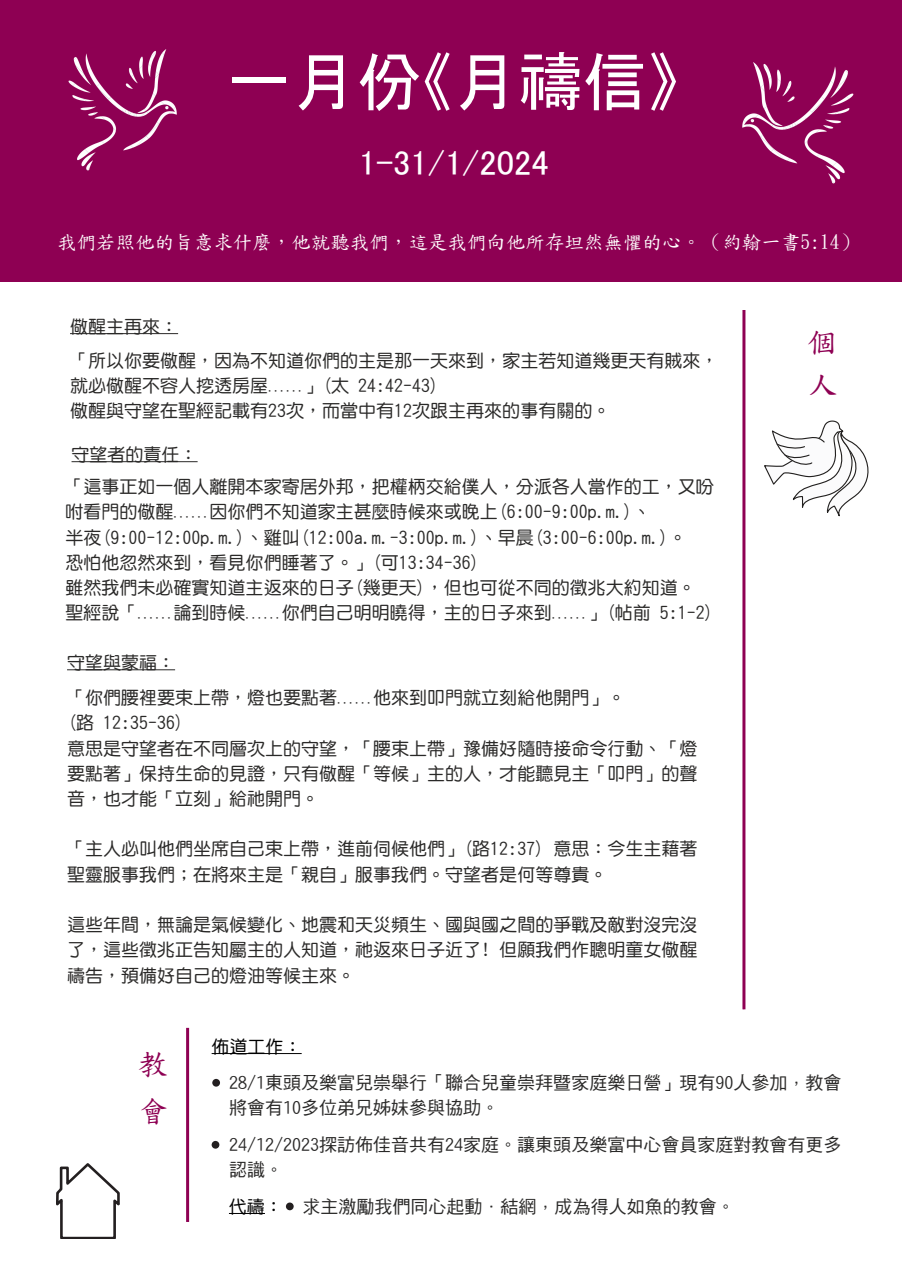
<style>
.page{position:relative;width:902px;height:1272px;background:#fff}
.page>*{position:absolute;margin:0;border:0;box-sizing:border-box;transform-origin:0 0}
.t1{font:64.5px "MS UI Gothic";color:#fff}
.t2{font:34.5px "MS UI Gothic";color:#fff}
.t3{font:30px/42px "Soukou Mincho";color:#8e0053}
.t4{font:19.5px "Soukou Mincho";color:#fefcfc}
.t5{font:18px/25.2px "DF Yuan Md HK BF";color:#2a2928}
.t6{font:18px/25.2px "DF Hei Md HKSCS U";color:#2a2928}
.t7{font:18px "DF Yuan Md HK BF";color:#000}
.s1{font-size:12px}
.s2{font-family:"DF Yuan Md HK BF";color:#000}
</style>
<div class="page">
<div style="left:0;top:0;width:901px;height:282px;background:#8e0053"></div>
<img style="left:68px;top:49px;width:109px;height:122px">
<img style="left:742px;top:63px;width:112px;height:121px">
<svg style="left:764px;top:420px;width:105px;height:97px"></svg>
<hr style="left:742px;top:310px;width:3px;height:699px;background:#8e0053">
<hr style="left:70px;top:333px;width:108px;height:1px;background:#2a2928">
<hr style="left:71px;top:461px;width:126px;height:1px;background:#2a2928">
<hr style="left:67px;top:669px;width:108px;height:1px;background:#2a2928">
<div style="left:212px;top:1078px;width:8px;height:8px;background:#231f20;border-radius:50%"></div>
<svg style="left:211px;top:1140px;width:8px;height:8px"></svg>
<hr style="left:211px;top:1053px;width:90px;height:1px;background:#000">
<hr style="left:229px;top:1212px;width:36px;height:1px;background:#000">
<div style="left:286px;top:1202px;width:8px;height:8px;background:#231f20;border-radius:50%"></div>
<hr style="left:186px;top:1027px;width:3px;height:194px;background:#8e0053">
<svg style="left:57px;top:1163px;width:62px;height:75px"></svg>
<p class="t1" style="left:228px;top:49px;width:453px">一月份《月禱信》</p>
<p class="t2" style="left:359px;top:145px;width:191px">1-31/1/2024</p>
<p class="t4" style="left:57px;top:233px;width:803px">我們若照他的旨意求什麼，他就聽我們，這是我們向他所存坦然無懼的心。（約翰一書5:14）</p>
<p class="t5" style="left:70px;top:313px;width:109px">儆醒主再來：</p>
<p class="t5" style="left:70px;top:348px;width:650px">「所以你要儆醒，因為不知道你們的主是那一天來到，家主若知道幾更天有賊來，就必儆醒不容人挖透房屋<span class="s1">......</span>」(太 24:42-43)<br>儆醒與守望在聖經記載有23次，而當中有12次跟主再來的事有關的。</p>
<p class="t5" style="left:66px;top:438px;width:649px;line-height:32.4px;text-indent:6px">守望者的責任：<br>「這事正如一個人離開本家寄居外邦，把權柄交給僕人，分派各人當作的工，又吩</p>
<p class="t5" style="left:66px;top:499px;width:649px">咐看門的儆醒<span class="s1">......</span>因你們不知道家主甚麼時候來或晚上(6:00-9:00p.m.)、<br>半夜(9:00-12:00p.m.)、雞叫(12:00a.m.-3:00p.m.)、早晨(3:00-6:00p.m.)。<br>恐怕他忽然來到，看見你們睡著了。」(可13:34-36)<br>雖然我們未必確實知道主返來的日子(幾更天)，但也可從不同的徵兆大約知道。聖經說「<span class="s1">......</span>論到時候<span class="s1">......</span>你們自己明明曉得，主的日子來到<span class="s1">......</span>」(帖前 5:1-2)</p>
<p class="t5" style="left:67px;top:644px;width:560px;line-height:35.2px">守望與蒙福：<br>「你們腰裡要束上帶，燈也要點著<span class="s1">......</span>他來到叩門就立刻給他開門」。</p>
<p class="t5" style="left:67px;top:710px;width:631px">(路 12:35-36)<br>意思是守望者在不同層次上的守望，「腰束上帶」豫備好隨時接命令行動、「燈要點著」保持生命的見證，只有儆醒「等候」主的人，才能聽見主「叩門」的聲音，也才能「立刻」給祂開門。</p>
<p class="t5" style="left:67px;top:836px;width:631px">「主人必叫他們坐席自己束上帶，進前伺候他們」(路12:37) 意思：今生主藉著聖靈服事我們；在將來主是「親自」服事我們。守望者是何等尊貴。</p>
<p class="t5" style="left:67px;top:912px;width:631px;text-align:justify">這些年間，無論是氣候變化、地震和天災頻生、國與國之間的爭戰及敵對沒完沒了，這些徵兆正告知屬主的人知道，祂返來日子近了﹗但願我們作聰明童女儆醒禱告，預備好自己的燈油等候主來。</p>
<p class="t3" style="left:807px;top:322px;width:31px">個人</p>
<p class="t3" style="left:138px;top:1039px;width:31px;line-height:47.4px">教會</p>
<p class="t7" style="left:211px;top:1037px;width:91px">佈道工作：</p>
<p class="t6" style="left:229px;top:1070px;width:614px">28/1東頭及樂富兒崇舉行「聯合兒童崇拜暨家庭樂日營」現有90人參加，教會將會有10多位弟兄姊妺參與協助。</p>
<p class="t6" style="left:229px;top:1132px;width:614px">24/12/2023探訪佈佳音共有24家庭。讓東頭及樂富中心會員家庭對教會有更多認識。</p>
<p class="t6" style="left:229px;top:1193px;width:507px"><span class="s2">代禱：</span> 求主激勵我們同心起動‧結網，成為得人如魚的教會。</p>
</div>
